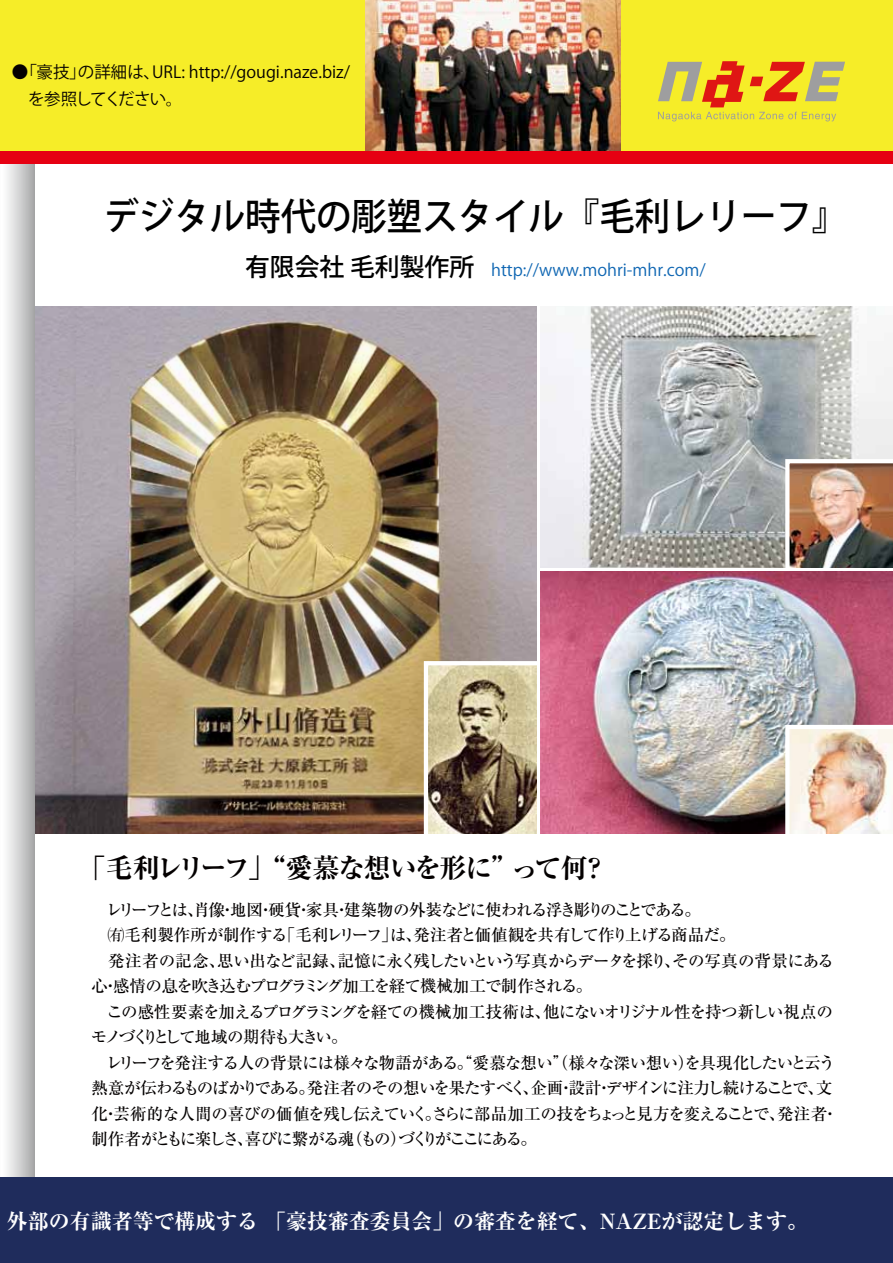
<style>
.page{position:relative;width:893px;height:1263px;background:#fff}
.page>*{position:absolute;margin:0;border:0;box-sizing:border-box;transform-origin:0 0}
.t1{font:500 37.35px "Koz Go Pro";color:#000;scale:.95 1}
.t2{font:700 expanded 27px "Ryumin Pro";letter-spacing:-.07em;color:#040000}
.t3{font:700 expanded 21px "Ryumin Pro";color:#fff}
.t4{font:500 16.5px "Ryumin Pro";letter-spacing:-.075em;color:#040000}
.t5{font:500 16.5px "Ryumin Pro";letter-spacing:-.03em;color:#040000}
.t6{font:16.5px/27px "Koz Go Pro";color:#040000}
.t7{font:500 16.5px "Ryumin Pro";letter-spacing:-.095em;color:#040000}
.t8{font:500 16.5px "Ryumin Pro";letter-spacing:-.045em;color:#040000}
.t9{font:16.5px "Koz Go Pro";color:#1067b3}
.t10{font:500 16.5px "Ryumin Pro";letter-spacing:-.12em;color:#040000}
.t11{font:500 16.5px "Ryumin Pro";letter-spacing:-.14em;color:#040000}
.s1{font-weight:500;font-size:24.9px;color:#000}
</style>
<div class="page">
<div style="left:0;top:0;width:893px;height:153px;background:#f6ed28"></div>
<img style="left:35px;top:306px;width:501px;height:527px">
<img style="left:541px;top:572px;width:352px;height:261px">
<img style="left:541px;top:306px;width:352px;height:261px">
<img style="left:366px;top:0;width:255px;height:151px">
<img style="left:429px;top:666px;width:107px;height:167px">
<svg style="left:0;top:307px;width:35px;height:871px"></svg>
<div style="left:0;top:1178px;width:893px;height:85px;background:#1f2c5c"></div>
<svg style="left:7px;top:164px;width:28px;height:143px"></svg>
<div style="left:0;top:151px;width:893px;height:13px;background:#e60012"></div>
<img style="left:785px;top:725px;width:108px;height:109px">
<img style="left:783px;top:457px;width:110px;height:116px">
<div style="left:424px;top:661px;width:117px;height:182px;border:4px solid #fff"></div>
<svg style="left:658px;top:61px;width:187px;height:60px"></svg>
<p class="t6" style="left:12px;top:59px;width:340px">●「豪技」の詳細は、URL: http://gougi.naze.biz/　を参照してください。</p>
<h1 class="t1" style="left:104px;top:192px;width:784px">デジタル時代の彫塑スタイル『毛利レリーフ』</h1>
<p class="t9" style="left:245px;top:259px;width:462px"><span class="s1">有限会社 毛利製作所</span> http://www.mohri-mhr.com/</p>
<h2 class="t2" style="left:79px;top:846px;width:531px">「毛利レリーフ」“愛慕な想いを形に”って何？</h2>
<p class="t7" style="left:91px;top:896px;width:611px">　レリーフとは、肖像・地図・硬貨・家具・建築物の外装などに使われる浮き彫りのことである。</p>
<p class="t8" style="left:91px;top:922px;width:646px">　㈲毛利製作所が制作する「毛利レリーフ」は、発注者と価値観を共有して作り上げる商品だ。</p>
<p class="t5" style="left:108px;top:947px;width:727px">発注者の記念、思い出など記録、記憶に永く残したいという写真からデータを採り、その写真の背景にある</p>
<p class="t4" style="left:91px;top:973px;width:502px">心・感情の息を吹き込むプログラミング加工を経て機械加工で制作される。</p>
<p class="t4" style="left:106px;top:998px;width:728px">この感性要素を加えるプログラミングを経ての機械加工技術は、他にないオリジナル性を持つ新しい視点の</p>
<p class="t11" style="left:91px;top:1024px;width:258px">モノづくりとして地域の期待も大きい。</p>
<p class="t4" style="left:106px;top:1049px;width:731px">レリーフを発注する人の背景には様々な物語がある。“愛慕な想い”（様々な深い想い）を具現化したいと云う</p>
<p class="t4" style="left:91px;top:1075px;width:742px">熱意が伝わるものばかりである。発注者のその想いを果たすべく、企画・設計・デザインに注力し続けることで、文</p>
<p class="t4" style="left:91px;top:1100px;width:748px">化・芸術的な人間の喜びの価値を残し伝えていく。さらに部品加工の技をちょっと見方を変えることで、発注者・</p>
<p class="t10" style="left:91px;top:1126px;width:447px">制作者がともに楽しさ、喜びに繋がる魂（もの）づくりがここにある。</p>
<p class="t3" style="left:7px;top:1205px;width:803px">外部の有識者等で構成する「豪技審査委員会」の審査を経て、NAZEが認定します。</p>
</div>
